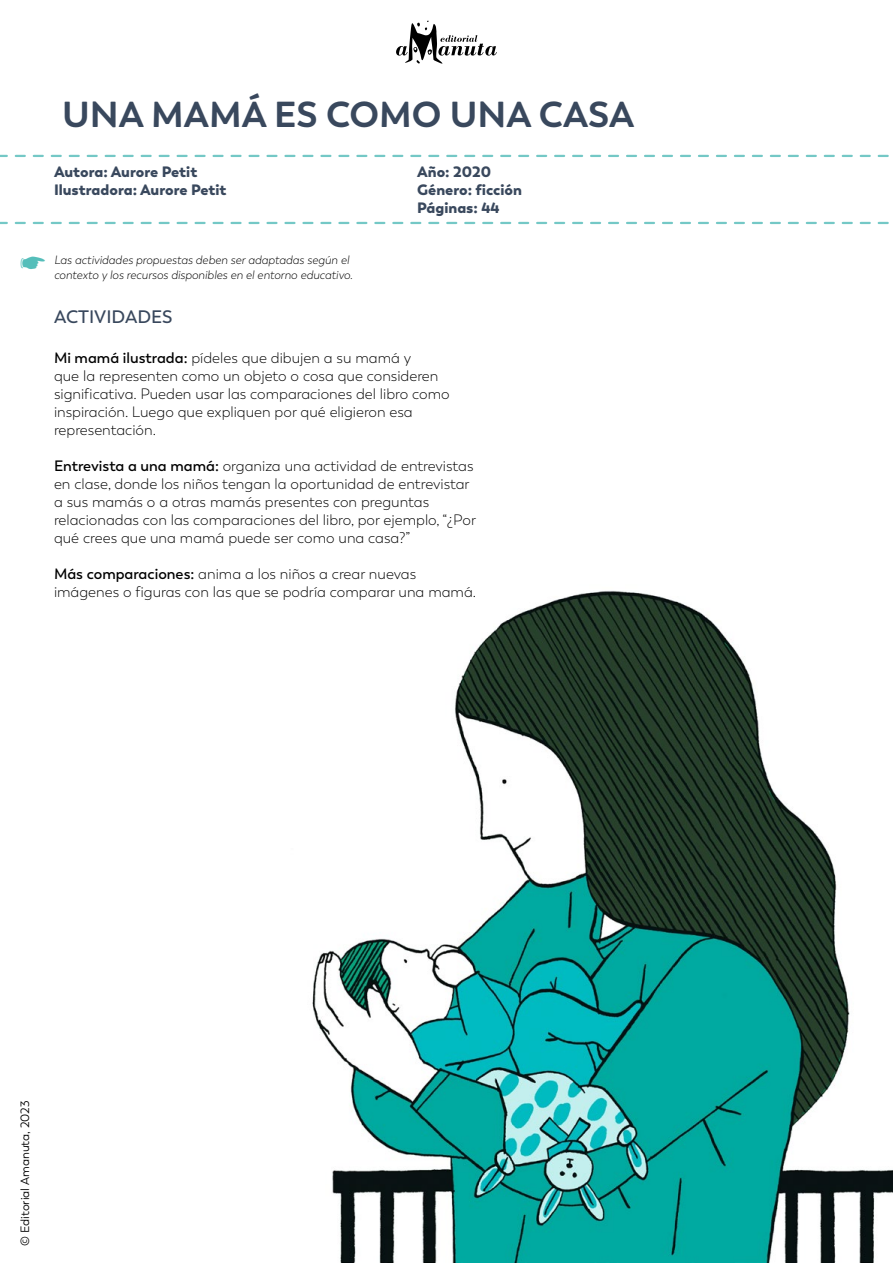
<style>
.page{position:relative;width:893px;height:1263px;background:#fff}
.page>*{position:absolute;margin:0;border:0;box-sizing:border-box;transform-origin:0 0}
.t1{font:700 36px "Boston";color:#39485d}
.t2{font:600 18px "Boston";color:#39485d}
.t3{font:300 15px/18px "Boston";color:#000}
.t4{font:900 15px/18px "Boston";color:#39485d}
.t5{font:italic 300 12px/14.4px "Boston";color:#000}
.t6{font:12px "Boston";letter-spacing:-.005em;color:#000}
.s1{font-weight:600}
</style>
<div class="page">
<img style="left:312px;top:591px;width:581px;height:672px">
<svg style="left:396px;top:21px;width:101px;height:43px"></svg>
<svg style="left:0;top:222px;width:889px;height:2px"></svg>
<svg style="left:0;top:155px;width:889px;height:2px"></svg>
<h1 class="t1" style="left:62px;top:93px;width:574px">UNA MAMÁ ES COMO UNA CASA</h1>
<p class="t4" style="left:54px;top:163px;width:174px">Autora: Aurore Petit<br>Ilustradora: Aurore Petit</p>
<p class="t4" style="left:417px;top:163px;width:106px">Año: 2020<br>Género: ficción<br>Páginas: 44</p>
<p class="t5" style="left:54px;top:253px;width:300px">Las actividades propuestas deben ser adaptadas según el contexto y los recursos disponibles en el entorno educativo.</p>
<p class="t2" style="left:54px;top:306px;width:120px">ACTIVIDADES</p>
<p class="t3" style="left:54px;top:349px;width:397px"><span class="s1">Mi mamá ilustrada:</span> pídeles que dibujen a su mamá y<br>que la representen como un objeto o cosa que consideren significativa. Pueden usar las comparaciones del libro como inspiración. Luego que expliquen por qué eligieron esa representación.</p>
<p class="t3" style="left:54px;top:457px;width:424px"><span class="s1">Entrevista a una mamá:</span> organiza una actividad de entrevistas en clase, donde los niños tengan la oportunidad de entrevistar a sus mamás o a otras mamás presentes con preguntas relacionadas con las comparaciones del libro, por ejemplo, “¿Por qué crees que una mamá puede ser como una casa?”</p>
<p class="t3" style="left:54px;top:565px;width:424px"><span class="s1">Más comparaciones:</span> anima a los niños a crear nuevas imágenes o figuras con las que se podría comparar una mamá.</p>
<p class="t6" style="left:18px;top:1246px;width:147px;rotate:-90deg">© Editorial Amanuta, 2023</p>
</div>
